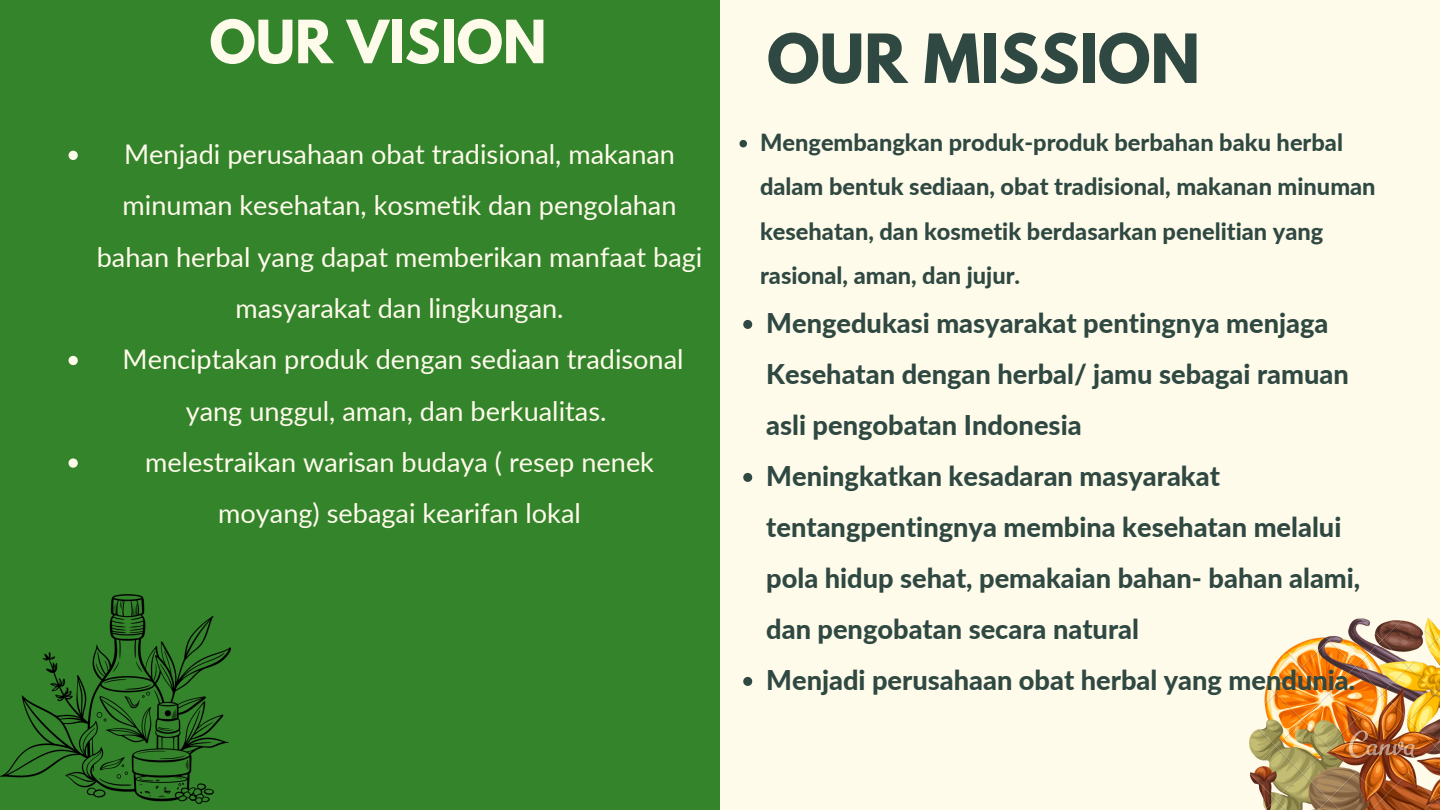
<style>
.page{position:relative;width:1440px;height:810px;background:#34842c}
.page>*{position:absolute;margin:0;border:0;box-sizing:border-box;transform-origin:0 0}
.t1{font:700 60px "League Spartan";color:#2f4942}
.t2{font:700 52.8px "League Spartan";color:#fffbeb}
.t3{font:800 27.2px/51px "Lato";color:#2f4942}
.t4{font:27.1px/51.3px "Lato";color:#fffbeb;text-align:center}
.t5{font:800 23.6px/44.2px "Lato";color:#2f4942}
</style>
<div class="page">
<div style="left:720px;top:0;width:720px;height:810px;background:#fffbeb"></div>
<img style="left:1250px;top:618px;width:190px;height:192px">
<svg style="left:69px;top:151px;width:9px;height:9px"></svg>
<svg style="left:69px;top:356px;width:9px;height:9px"></svg>
<svg style="left:69px;top:458px;width:9px;height:10px"></svg>
<svg style="left:740px;top:140px;width:7px;height:7px"></svg>
<svg style="left:743px;top:320px;width:9px;height:9px"></svg>
<svg style="left:743px;top:473px;width:9px;height:9px"></svg>
<svg style="left:743px;top:677px;width:9px;height:9px"></svg>
<img style="left:0;top:595px;width:230px;height:208px">
<p class="t2" style="left:209px;top:16px;width:339px">OUR VISION</p>
<p class="t4" style="left:97px;top:128px;width:607px">Menjadi perusahaan obat tradisional, makanan minuman kesehatan, kosmetik dan pengolahan bahan herbal yang dapat memberikan manfaat bagi masyarakat dan lingkungan.</p>
<p class="t4" style="left:123px;top:333px;width:563px">Menciptakan produk dengan sediaan tradisonal yang unggul, aman, dan berkualitas.</p>
<p class="t4" style="left:145px;top:436px;width:510px">melestraikan warisan budaya ( resep nenek moyang) sebagai kearifan lokal</p>
<p class="t1" style="left:767px;top:29px;width:435px">OUR MISSION</p>
<p class="t5" style="left:760px;top:120px;width:617px">Mengembangkan produk-produk berbahan baku herbal dalam bentuk sediaan, obat tradisional, makanan minuman kesehatan, dan kosmetik berdasarkan penelitian yang rasional, aman, dan jujur.</p>
<p class="t3" style="left:766px;top:297px;width:584px">Mengedukasi masyarakat pentingnya menjaga<br>Kesehatan dengan herbal/ jamu sebagai ramuan asli pengobatan Indonesia</p>
<p class="t3" style="left:766px;top:450px;width:596px">Meningkatkan kesadaran masyarakat tentangpentingnya membina kesehatan melalui pola hidup sehat, pemakaian bahan- bahan alami, dan pengobatan secara natural</p>
<p class="t3" style="left:766px;top:654px;width:591px">Menjadi perusahaan obat herbal yang mendunia.</p>
</div>
